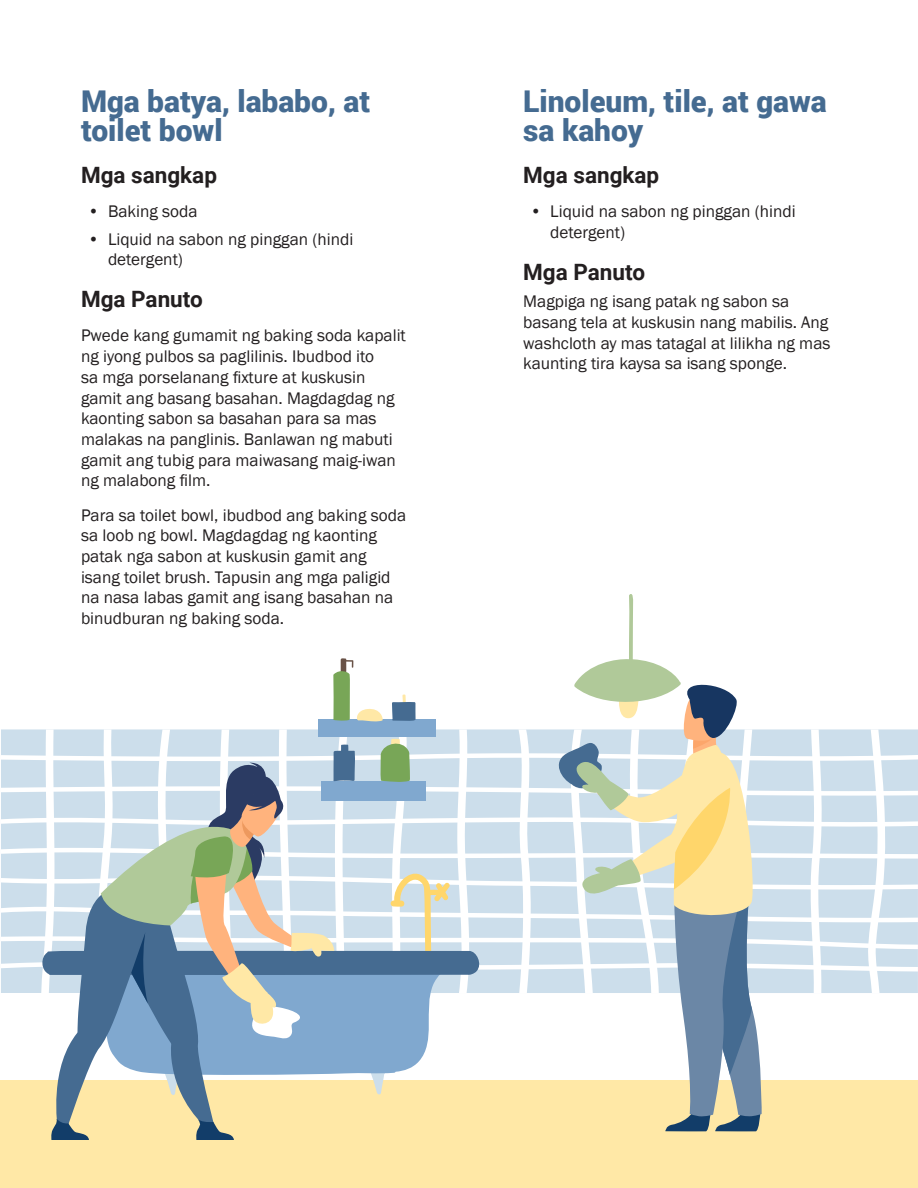
<style>
.page{position:relative;width:918px;height:1188px;background:#fff}
.page>*{position:absolute;margin:0;border:0;box-sizing:border-box;transform-origin:0 0}
.t1{font:900 30px/28.5px "Roboto";color:#456b91}
.t2{font:700 22.5px "Roboto";color:#231f20}
.t3{font:17.25px/20.7px "Franklin Gothic";color:#231f20}
</style>
<div class="page">
<div style="left:0;top:1080px;width:918px;height:108px;background:#ffe8a6"></div>
<svg style="left:1px;top:729px;width:917px;height:264px;fill:#ccdeeb"></svg>
<div style="left:319px;top:720px;width:117px;height:17px;background:#80a8cf"></div>
<svg style="left:392px;top:694px;width:24px;height:27px"></svg>
<svg style="left:333px;top:658px;width:50px;height:63px"></svg>
<svg style="left:552px;top:594px;width:214px;height:537px"></svg>
<svg style="left:26px;top:739px;width:457px;height:401px"></svg>
<h3 class="t1" style="left:81px;top:86px;width:291px">Mga batya, lababo, at toilet bowl</h3>
<h4 class="t2" style="left:81px;top:159px;width:138px">Mga sangkap</h4>
<p class="t3" style="left:88px;top:201px;width:111px">• Baking soda</p>
<p class="t3" style="left:108px;top:229px;width:247px;text-indent:-20px">• Liquid na sabon ng pinggan (hindi detergent)</p>
<h4 class="t2" style="left:81px;top:284px;width:123px">Mga Panuto</h4>
<p class="t3" style="left:81px;top:326px;width:326px">Pwede kang gumamit ng baking soda kapalit ng iyong pulbos sa paglilinis. Ibudbod ito<br>sa mga porselanang fixture at kuskusin gamit ang basang basahan. Magdagdag ng kaonting sabon sa basahan para sa mas malakas na panglinis. Banlawan ng mabuti gamit ang tubig para maiwasang maig-iwan ng malabong film.</p>
<p class="t3" style="left:81px;top:505px;width:327px">Para sa toilet bowl, ibudbod ang baking soda sa loob ng bowl. Magdagdag ng kaonting patak nga sabon at kuskusin gamit ang isang toilet brush. Tapusin ang mga paligid na nasa labas gamit ang isang basahan na binudburan ng baking soda.</p>
<h3 class="t1" style="left:523px;top:86px;width:305px">Linoleum, tile, at gawa sa kahoy</h3>
<h4 class="t2" style="left:523px;top:159px;width:138px">Mga sangkap</h4>
<p class="t3" style="left:550px;top:201px;width:247px;text-indent:-20px">• Liquid na sabon ng pinggan (hindi detergent)</p>
<h4 class="t2" style="left:523px;top:256px;width:123px">Mga Panuto</h4>
<p class="t3" style="left:523px;top:292px;width:309px">Magpiga ng isang patak ng sabon sa basang tela at kuskusin nang mabilis. Ang washcloth ay mas tatagal at lilikha ng mas kaunting tira kaysa sa isang sponge.</p>
</div>
